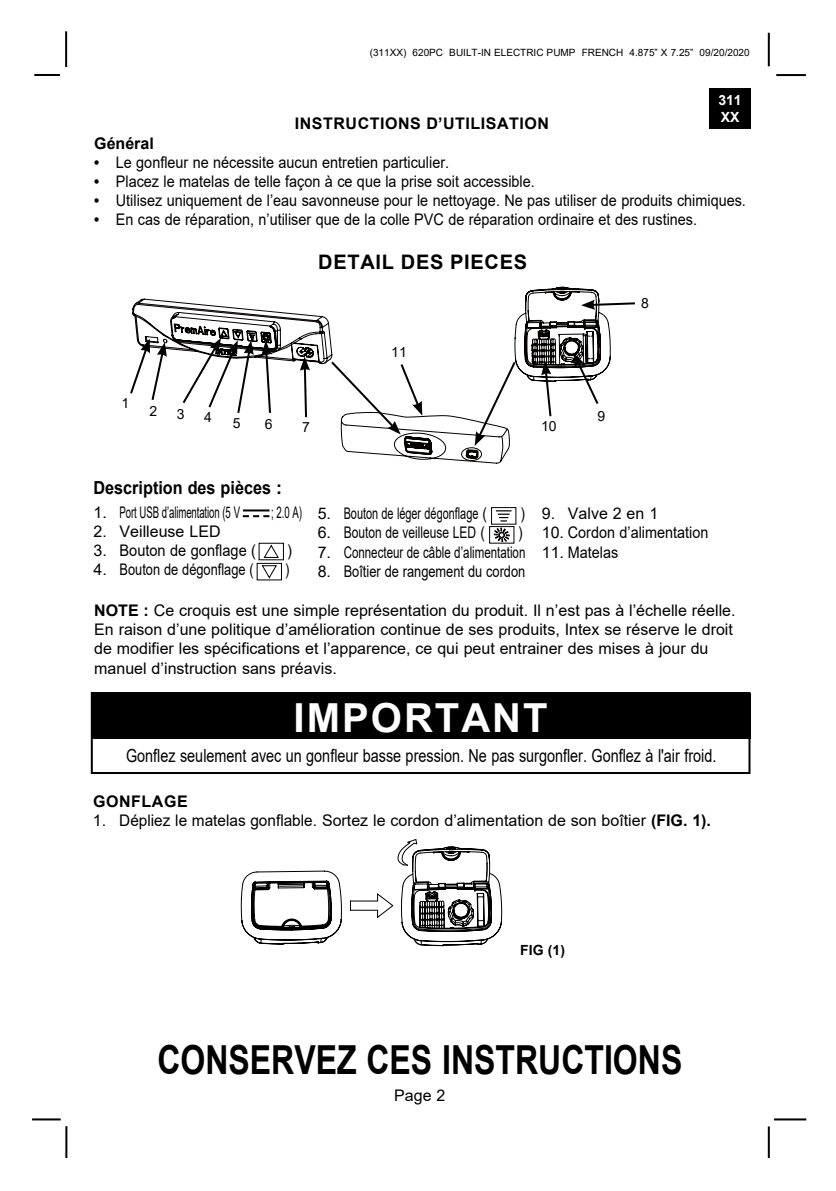
<style>
.page{position:relative;width:836px;height:1191px;background:#fff}
.page>*{position:absolute;margin:0;border:0;box-sizing:border-box;transform-origin:0 0}
.t1{font:700 40px "Arial";color:#000;scale:.8 1}
.t2{font:700 40px "Arial";letter-spacing:.05em;color:#fff}
.t3{font:700 20px "Arial";letter-spacing:.035em;color:#000}
.t4{font:18px "Arial";color:#000;scale:.8 1}
.t5{font:700 18px "Arial";color:#000;scale:.9 1}
.t6{font:16px/19.2px "Arial";color:#000}
.t7{font:16px "Arial";color:#000;scale:.9 1}
.t8{font:700 16px "Arial";letter-spacing:.035em;color:#000}
.t9{font:700 16px "Arial";color:#000}
.t10{font:16px "Arial";color:#000;scale:.6 1}
.t11{font:16px "Arial";color:#000;scale:.85 1}
.t12{font:16px "Arial";color:#000;scale:.91 1}
.t13{font:16px "Arial";color:#000;scale:.8 1}
.t14{font:14px "Arial";color:#000}
.t15{font:700 14px "Arial";color:#000}
.t16{font:700 14px/16.8px "Arial";color:#fff}
.t17{font:10px "Arial";color:#000}
.s1{font-weight:700}
</style>
<div class="page">
<hr style="left:773px;top:1118px;width:33px;height:2px;background:#000">
<hr style="left:776px;top:74px;width:29px;height:2px;background:#000">
<hr style="left:65px;top:31px;width:2px;height:36px;background:#000">
<hr style="left:767px;top:33px;width:2px;height:33px;background:#000">
<hr style="left:767px;top:1126px;width:2px;height:32px;background:#000">
<hr style="left:65px;top:1126px;width:2px;height:32px;background:#000">
<hr style="left:34px;top:74px;width:26px;height:2px;background:#000">
<hr style="left:32px;top:1118px;width:29px;height:2px;background:#000">
<div style="left:709px;top:88px;width:41px;height:41px;background:#000"></div>
<svg style="left:264px;top:545px;width:14px;height:13px"></svg>
<div style="left:257px;top:563px;width:24px;height:17px;border:1px solid #000"></div>
<svg style="left:262px;top:565px;width:14px;height:13px"></svg>
<svg style="left:241px;top:839px;width:261px;height:107px"></svg>
<div style="left:491px;top:507px;width:25px;height:17px;border:1px solid #000"></div>
<svg style="left:495px;top:510px;width:16px;height:11px"></svg>
<svg style="left:130px;top:286px;width:505px;height:178px"></svg>
<div style="left:489px;top:526px;width:25px;height:17px;border:1px solid #000"></div>
<svg style="left:494px;top:528px;width:15px;height:14px"></svg>
<div style="left:91px;top:692px;width:659px;height:82px;border:2px solid #000"></div>
<div style="left:91px;top:693px;width:659px;height:46px;background:#000"></div>
<hr style="left:243px;top:509px;width:26px;height:2px;background:#000">
<svg style="left:243px;top:515px;width:26px;height:2px"></svg>
<p class="t17" style="left:369px;top:46px;width:381px">(311XX) 620PC BUILT-IN ELECTRIC PUMP FRENCH 4.875” X 7.25” 09/20/2020</p>
<p class="t16" style="left:718px;top:92px;width:25px">311<br>XX</p>
<p class="t8" style="left:294px;top:112px;width:17px">Instructions</p>
<p class="t8" style="left:426px;top:112px;width:27px">d’utilisation</p>
<p class="t9" style="left:94px;top:132px;width:61px">Général</p>
<p class="t7" style="left:94px;top:151px;width:395px"><span class="s1">•</span> Le gonfleur ne nécessite aucun entretien particulier.</p>
<p class="t7" style="left:94px;top:170px;width:491px"><span class="s1">•</span> Placez le matelas de telle façon à ce que la prise soit accessible.</p>
<p class="t7" style="left:94px;top:189px;width:725px"><span class="s1">•</span> Utilisez uniquement de l’eau savonneuse pour le nettoyage. Ne pas utiliser de produits chimiques.</p>
<p class="t7" style="left:94px;top:209px;width:671px"><span class="s1">•</span> En cas de réparation, n’utiliser que de la colle PVC de réparation ordinaire et des rustines.</p>
<p class="t3" style="left:318px;top:247px;width:210px">DETAIL DES PIECES</p>
<p class="t14" style="left:121px;top:393px;width:9px">1</p>
<p class="t14" style="left:149px;top:401px;width:9px">2</p>
<p class="t14" style="left:177px;top:404px;width:9px">3</p>
<p class="t14" style="left:204px;top:407px;width:9px">4</p>
<p class="t14" style="left:233px;top:413px;width:9px">5</p>
<p class="t14" style="left:265px;top:415px;width:9px">6</p>
<p class="t14" style="left:302px;top:417px;width:9px">7</p>
<p class="t14" style="left:391px;top:343px;width:17px">11</p>
<p class="t14" style="left:541px;top:417px;width:17px">10</p>
<p class="t14" style="left:640px;top:293px;width:9px">8</p>
<p class="t14" style="left:597px;top:406px;width:9px">9</p>
<p class="t5" style="left:93px;top:474px;width:211px">Description des pièces :</p>
<p class="t6" style="left:93px;top:502px;width:148px">1. Port USB d’alimentation (5 V</p>
<p class="t10" style="left:271px;top:501px;width:53px">; 2.0 A)</p>
<p class="t6" style="left:93px;top:521px;width:128px">2. Veilleuse LED</p>
<p class="t6" style="left:93px;top:541px;width:164px">3. Bouton de gonflage (</p>
<p class="t12" style="left:287px;top:539px;width:7px">)</p>
<p class="t6" style="left:93px;top:560px;width:162px">4. Bouton de dégonflage (</p>
<p class="t13" style="left:285px;top:559px;width:7px">)</p>
<p class="t6" style="left:317px;top:504px;width:171px">5. Bouton de léger dégonflage (</p>
<p class="t11" style="left:520px;top:502px;width:7px">)</p>
<p class="t6" style="left:317px;top:523px;width:169px">6. Bouton de veilleuse LED (</p>
<p class="t11" style="left:518px;top:522px;width:7px">)</p>
<p class="t6" style="left:317px;top:542px;width:209px">7. Connecteur de câble d’alimentation</p>
<p class="t6" style="left:317px;top:561px;width:209px">8. Boîtier de rangement du cordon</p>
<p class="t6" style="left:541px;top:504px;width:118px">9. Valve 2 en 1</p>
<p class="t6" style="left:541px;top:523px;width:168px">10. Cordon d’alimentation</p>
<p class="t6" style="left:541px;top:542px;width:78px">11. Matelas</p>
<p class="t6" style="left:94px;top:600px;width:642px"><span class="s1">NOTE :</span> Ce croquis est une simple représentation du produit. Il n’est pas à l’échelle réelle.<br>En raison d’une politique d’amélioration continue de ses produits, Intex se réserve le droit de modifier les spécifications et l’apparence, ce qui peut entrainer des mises à jour du manuel d’instruction sans préavis.</p>
<h1 class="t2" style="left:293px;top:690px;width:255px">IMPORTANT</h1>
<p class="t4" style="left:126px;top:743px;width:739px">Gonflez seulement avec un gonfleur basse pression. Ne pas surgonfler. Gonflez à l'air froid.</p>
<p class="t8" style="left:93px;top:789px;width:96px">GONFLAGE</p>
<p class="t6" style="left:93px;top:810px;width:619px">1. Dépliez le matelas gonflable. Sortez le cordon d’alimentation de son boîtier <span class="s1">(FIG. 1).</span></p>
<p class="t15" style="left:520px;top:940px;width:46px">FIG (1)</p>
<h1 class="t1" style="left:157px;top:1031px;width:657px">CONSERVEZ CES INSTRUCTIONS</h1>
<p class="t6" style="left:394px;top:1086px;width:53px">Page 2</p>
</div>
